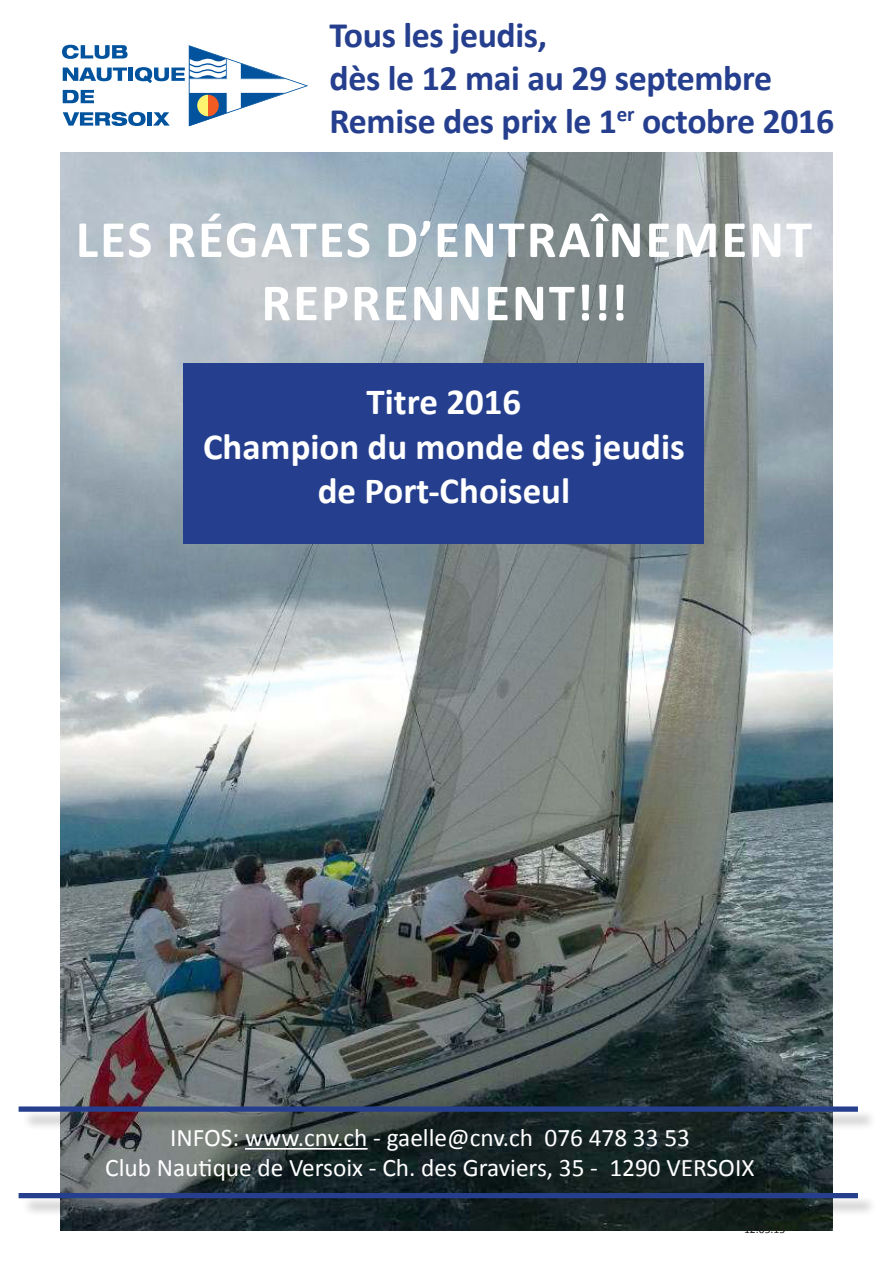
<style>
.page{position:relative;width:893px;height:1263px;background:#fff}
.page>*{position:absolute;margin:0;border:0;box-sizing:border-box;transform-origin:0 0}
.t1{font:700 52.8px "Calibri";letter-spacing:.04em;color:#fff}
.t2{font:700 36.9px "Calibri";color:#fff}
.t3{font:700 35.85px "Calibri";letter-spacing:-.01em;color:#253f8e}
.t4{font:25.35px "Calibri";color:#fff}
.t5{font:11.55px "Calibri";color:#231f20}
</style>
<div class="page">
<img style="left:61px;top:152px;width:771px;height:1079px">
<div style="left:183px;top:364px;width:521px;height:180px;background:#253f8e"></div>
<svg style="left:62px;top:45px;width:246px;height:81px"></svg>
<div style="left:21px;top:1195px;width:855px;height:22px;background:#231f20;opacity:.3"></div>
<div style="left:19px;top:1193px;width:839px;height:5px;background:#253f8e"></div>
<div style="left:21px;top:1109px;width:855px;height:21px;background:#231f20;opacity:.3"></div>
<div style="left:19px;top:1106px;width:839px;height:6px;background:#253f8e"></div>
<hr style="left:245px;top:1148px;width:123px;height:1px;background:#fff">
<p class="t3" style="left:330px;top:12px;width:219px">Tous les jeudis,</p>
<p class="t3" style="left:330px;top:55px;width:444px">dès le 12 mai au 29 septembre</p>
<p class="t3" style="left:330px;top:98px;width:506px">Remise des prix le 1<sup>er</sup> octobre 2016</p>
<p class="t1" style="left:76px;top:206px;width:738px">LES RÉGATES D’ENTRAÎNEMENT</p>
<p class="t1" style="left:261px;top:269px;width:368px">REPRENNENT!!!</p>
<p class="t2" style="left:367px;top:378px;width:156px">Titre 2016</p>
<p class="t2" style="left:203px;top:423px;width:483px">Champion du monde des jeudis</p>
<p class="t2" style="left:318px;top:467px;width:254px">de Port-Choiseul</p>
<p class="t4" style="left:170px;top:1121px;width:521px">INFOS: www.cnv.ch - gaelle@cnv.ch 076 478 33 53</p>
<p class="t4" style="left:105px;top:1152px;width:651px">Club Nautique de Versoix - Ch. des Graviers, 35 - 1290 VERSOIX</p>
<p class="t5" style="left:744px;top:1222px;width:43px">12.05.15</p>
</div>
